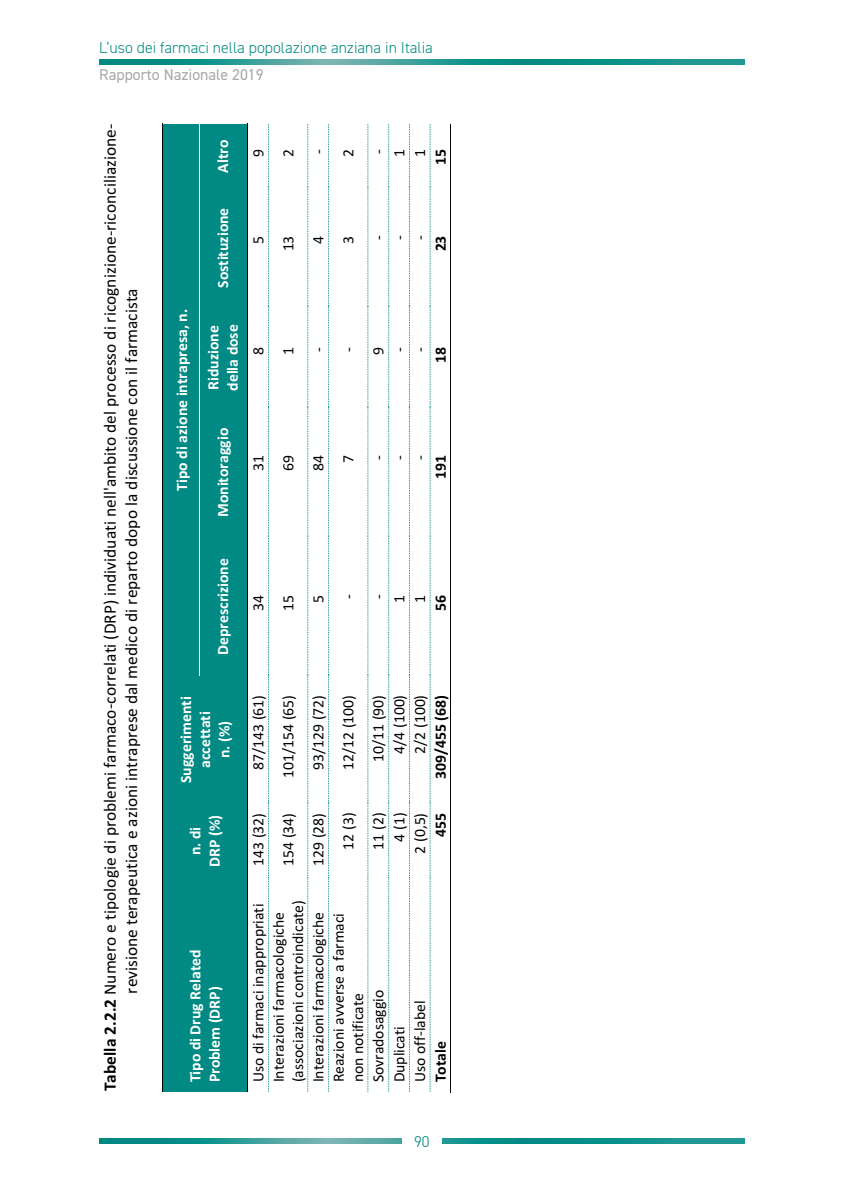
<style>
.page{position:relative;width:844px;height:1191px;background:#fff}
.page>*{position:absolute;margin:0;border:0;box-sizing:border-box;transform-origin:0 0}
.t1{font:17.5px/21.3px "Calibri";color:#000}
.t2{font:15.75px/19.2px "Calibri";color:#000}
.t3{font:700 15.75px/19.2px "Calibri";color:#fff}
.t4{font:300 15.75px "DIN2014";color:#008982}
.t5{font:700 15.75px "Calibri";color:#000}
.t6{font:15.75px "DIN2014";color:#a7a8aa}
.s1{font-weight:700}
</style>
<div class="page">
<div style="left:163px;top:878px;width:84px;height:214px;background:#008a83"></div>
<div style="left:163px;top:803px;width:84px;height:75px;background:#008a83"></div>
<div style="left:163px;top:675px;width:84px;height:128px;background:#008a83"></div>
<div style="left:163px;top:124px;width:36px;height:551px;background:#008a83"></div>
<hr style="left:162px;top:124px;width:1px;height:968px;background:#000">
<div style="left:200px;top:537px;width:47px;height:138px;background:#008a83"></div>
<div style="left:200px;top:408px;width:47px;height:129px;background:#008a83"></div>
<div style="left:200px;top:307px;width:47px;height:101px;background:#008a83"></div>
<div style="left:200px;top:188px;width:47px;height:119px;background:#008a83"></div>
<div style="left:200px;top:124px;width:47px;height:64px;background:#008a83"></div>
<hr style="left:247px;top:124px;width:1px;height:968px;background:#000">
<svg style="left:268px;top:124px;width:1px;height:968px"></svg>
<svg style="left:307px;top:124px;width:1px;height:968px"></svg>
<svg style="left:328px;top:124px;width:1px;height:968px"></svg>
<svg style="left:367px;top:124px;width:1px;height:968px"></svg>
<svg style="left:388px;top:124px;width:1px;height:968px"></svg>
<svg style="left:409px;top:124px;width:1px;height:968px"></svg>
<svg style="left:429px;top:124px;width:1px;height:968px"></svg>
<hr style="left:450px;top:878px;width:1px;height:215px;background:#000">
<hr style="left:450px;top:803px;width:1px;height:76px;background:#000">
<hr style="left:450px;top:675px;width:1px;height:129px;background:#000">
<hr style="left:450px;top:537px;width:1px;height:140px;background:#000">
<hr style="left:450px;top:407px;width:1px;height:131px;background:#000">
<hr style="left:450px;top:307px;width:1px;height:102px;background:#000">
<hr style="left:450px;top:188px;width:1px;height:120px;background:#000">
<hr style="left:450px;top:124px;width:1px;height:65px;background:#000">
<svg style="left:99px;top:1138px;width:645px;height:5px"></svg>
<div style="left:402px;top:1131px;width:39px;height:20px;background:#fff"></div>
<svg style="left:99px;top:60px;width:645px;height:4px"></svg>
<p class="t4" style="left:99px;top:42px;width:335px">L’uso dei farmaci nella popolazione anziana in Italia</p>
<p class="t6" style="left:99px;top:69px;width:166px">Rapporto Nazionale 2019</p>
<p class="t1" style="left:101px;top:993px;width:871px;text-indent:-98px;rotate:-90deg"><span class="s1">Tabella 2.2.2</span> Numero e tipologie di problemi farmaco-correlati (DRP) individuati nell'ambito del processo di ricognizione-riconciliazione&shy;revisione terapeutica e azioni intraprese dal medico di reparto dopo la discussione con il farmacista</p>
<p class="t3" style="left:173px;top:491px;width:183px;rotate:-90deg">Tipo di azione intrapresa, n.</p>
<p class="t3" style="left:214px;top:173px;width:34px;rotate:-90deg">Altro</p>
<p class="t3" style="left:214px;top:288px;width:82px;rotate:-90deg">Sostituzione</p>
<p class="t3" style="left:205px;top:391px;width:68px;rotate:-90deg">Riduzione della dose</p>
<p class="t3" style="left:214px;top:517px;width:91px;rotate:-90deg">Monitoraggio</p>
<p class="t2" style="left:250px;top:157px;width:9px;rotate:-90deg">9</p>
<p class="t2" style="left:250px;top:243px;width:9px;rotate:-90deg">5</p>
<p class="t2" style="left:250px;top:355px;width:9px;rotate:-90deg">8</p>
<p class="t2" style="left:250px;top:470px;width:17px;rotate:-90deg">31</p>
<p class="t2" style="left:280px;top:157px;width:9px;rotate:-90deg">2</p>
<p class="t2" style="left:310px;top:154px;width:6px;rotate:-90deg">-</p>
<p class="t2" style="left:280px;top:251px;width:17px;rotate:-90deg">13</p>
<p class="t2" style="left:310px;top:243px;width:9px;rotate:-90deg">4</p>
<p class="t2" style="left:280px;top:355px;width:9px;rotate:-90deg">1</p>
<p class="t2" style="left:310px;top:352px;width:6px;rotate:-90deg">-</p>
<p class="t2" style="left:280px;top:470px;width:17px;rotate:-90deg">69</p>
<p class="t2" style="left:310px;top:470px;width:17px;rotate:-90deg">84</p>
<p class="t2" style="left:340px;top:157px;width:9px;rotate:-90deg">2</p>
<p class="t2" style="left:370px;top:154px;width:6px;rotate:-90deg">-</p>
<p class="t2" style="left:391px;top:157px;width:9px;rotate:-90deg">1</p>
<p class="t2" style="left:411px;top:157px;width:9px;rotate:-90deg">1</p>
<p class="t5" style="left:435px;top:165px;width:17px;rotate:-90deg">15</p>
<p class="t2" style="left:340px;top:243px;width:9px;rotate:-90deg">3</p>
<p class="t2" style="left:370px;top:240px;width:6px;rotate:-90deg">-</p>
<p class="t2" style="left:391px;top:240px;width:6px;rotate:-90deg">-</p>
<p class="t2" style="left:411px;top:240px;width:6px;rotate:-90deg">-</p>
<p class="t5" style="left:435px;top:251px;width:17px;rotate:-90deg">23</p>
<p class="t2" style="left:340px;top:352px;width:6px;rotate:-90deg">-</p>
<p class="t2" style="left:370px;top:355px;width:9px;rotate:-90deg">9</p>
<p class="t2" style="left:391px;top:352px;width:6px;rotate:-90deg">-</p>
<p class="t2" style="left:411px;top:352px;width:6px;rotate:-90deg">-</p>
<p class="t5" style="left:435px;top:363px;width:17px;rotate:-90deg">18</p>
<p class="t2" style="left:340px;top:462px;width:9px;rotate:-90deg">7</p>
<p class="t2" style="left:370px;top:459px;width:6px;rotate:-90deg">-</p>
<p class="t2" style="left:391px;top:459px;width:6px;rotate:-90deg">-</p>
<p class="t2" style="left:411px;top:459px;width:6px;rotate:-90deg">-</p>
<p class="t5" style="left:435px;top:478px;width:25px;rotate:-90deg">191</p>
<p class="t3" style="left:214px;top:655px;width:98px;rotate:-90deg">Deprescrizione</p>
<p class="t3" style="left:177px;top:783px;width:88px;text-align:center;rotate:-90deg">Suggerimenti accettati<br>n. (%)</p>
<p class="t3" style="left:187px;top:867px;width:53px;text-align:center;rotate:-90deg">n. di<br>DRP (%)</p>
<p class="t3" style="left:187px;top:1082px;width:135px;rotate:-90deg">Tipo di Drug Related<br>Problem (DRP)</p>
<p class="t2" style="left:250px;top:610px;width:17px;rotate:-90deg">34</p>
<p class="t2" style="left:280px;top:610px;width:17px;rotate:-90deg">15</p>
<p class="t2" style="left:310px;top:602px;width:9px;rotate:-90deg">5</p>
<p class="t2" style="left:340px;top:599px;width:6px;rotate:-90deg">-</p>
<p class="t2" style="left:370px;top:599px;width:6px;rotate:-90deg">-</p>
<p class="t2" style="left:391px;top:602px;width:9px;rotate:-90deg">1</p>
<p class="t2" style="left:411px;top:602px;width:9px;rotate:-90deg">1</p>
<p class="t5" style="left:435px;top:610px;width:17px;rotate:-90deg">56</p>
<p class="t2" style="left:250px;top:770px;width:77px;rotate:-90deg">87/143 (61)</p>
<p class="t2" style="left:250px;top:866px;width:55px;rotate:-90deg">143 (32)</p>
<p class="t2" style="left:280px;top:778px;width:85px;rotate:-90deg">101/154 (65)</p>
<p class="t2" style="left:280px;top:866px;width:55px;rotate:-90deg">154 (34)</p>
<p class="t2" style="left:310px;top:770px;width:77px;rotate:-90deg">93/129 (72)</p>
<p class="t2" style="left:310px;top:866px;width:55px;rotate:-90deg">129 (28)</p>
<p class="t2" style="left:340px;top:770px;width:77px;rotate:-90deg">12/12 (100)</p>
<p class="t2" style="left:340px;top:849px;width:39px;rotate:-90deg">12 (3)</p>
<p class="t2" style="left:391px;top:754px;width:61px;rotate:-90deg">4/4 (100)</p>
<p class="t2" style="left:411px;top:754px;width:61px;rotate:-90deg">2/2 (100)</p>
<p class="t5" style="left:435px;top:779px;width:85px;rotate:-90deg">309/455 (68)</p>
<p class="t2" style="left:370px;top:762px;width:69px;rotate:-90deg">10/11 (90)</p>
<p class="t2" style="left:370px;top:849px;width:39px;rotate:-90deg">11 (2)</p>
<p class="t2" style="left:391px;top:841px;width:31px;rotate:-90deg">4 (1)</p>
<p class="t2" style="left:411px;top:853px;width:42px;rotate:-90deg">2 (0,5)</p>
<p class="t5" style="left:435px;top:836px;width:25px;rotate:-90deg">455</p>
<p class="t2" style="left:270px;top:1082px;width:184px;rotate:-90deg">Interazioni farmacologiche (associazioni controindicate)</p>
<p class="t2" style="left:250px;top:1082px;width:180px;rotate:-90deg">Uso di farmaci inappropriati</p>
<p class="t2" style="left:310px;top:1082px;width:172px;rotate:-90deg">Interazioni farmacologiche</p>
<p class="t2" style="left:330px;top:1082px;width:171px;rotate:-90deg">Reazioni avverse a farmaci non notificate</p>
<p class="t2" style="left:370px;top:1082px;width:94px;rotate:-90deg">Sovradosaggio</p>
<p class="t2" style="left:411px;top:1082px;width:83px;rotate:-90deg">Uso off-label</p>
<p class="t2" style="left:391px;top:1082px;width:58px;rotate:-90deg">Duplicati</p>
<p class="t5" style="left:435px;top:1082px;width:43px;rotate:-90deg">Totale</p>
<p class="t4" style="left:414px;top:1136px;width:17px">90</p>
</div>
